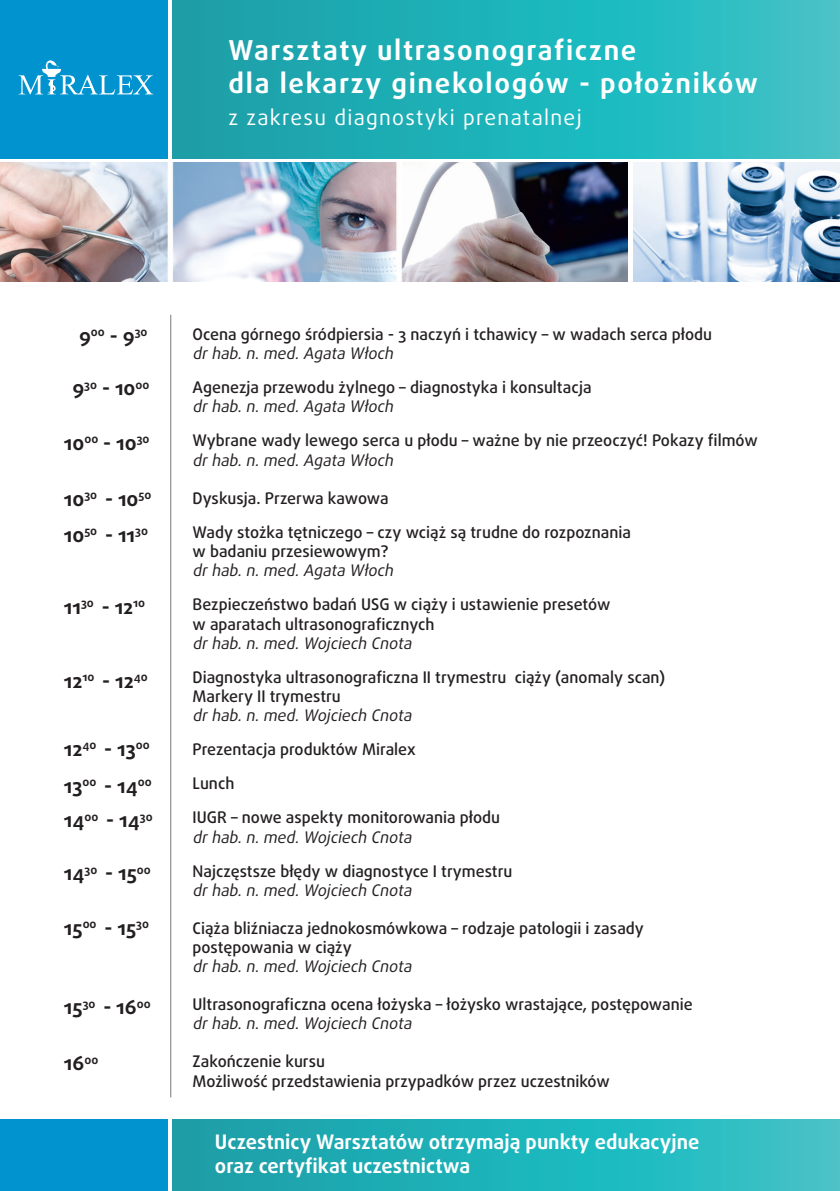
<style>
.page{position:relative;width:840px;height:1191px;background:#fff}
.page>*{position:absolute;margin:0;border:0;box-sizing:border-box;transform-origin:0 0}
.t1{font:700 27.4px/32.8px "Daxline Pro";letter-spacing:.06em;color:#fff}
.t2{font:21.2px "Daxline Pro";letter-spacing:.06em;color:#fff}
.t3{font:700 20px/35.8px "Daxline Pro";color:#231f20}
.t4{font:700 20px/24px "Daxline Pro";color:#fff}
.t5{font:500 16px/19.2px "Daxline Pro";color:#231f20}
.t6{font:italic 16px "Daxline Pro";color:#231f20}
.t7{font:700 11.6px "Daxline Pro";color:#231f20}
.s1{font-size:20px}
</style>
<div class="page">
<svg style="left:173px;top:0;width:666px;height:159px;background:#23b2b9"></svg>
<div style="left:0;top:0;width:168px;height:159px;background:#0093d0"></div>
<hr style="left:170px;top:315px;width:1px;height:782px;background:#231f20">
<svg style="left:173px;top:1119px;width:666px;height:72px;background:#23b2b9"></svg>
<div style="left:0;top:1119px;width:168px;height:72px;background:#0093d0"></div>
<svg style="left:19px;top:60px;width:134px;height:34px"></svg>
<img style="left:0;top:163px;width:627px;height:119px">
<img style="left:633px;top:162px;width:206px;height:120px">
<h1 class="t1" style="left:228px;top:34px;width:530px">Warsztaty ultrasonograficzne<br>dla lekarzy ginekologów - położników</h1>
<h2 class="t2" style="left:228px;top:103px;width:354px">z zakresu diagnostyki prenatalnej</h2>
<p class="t7" style="left:79px;top:324px;width:70px"><span class="s1">9</span>00 <span class="s1">- 9</span>30</p>
<p class="t3" style="left:72px;top:370px;width:79px">9<sup>30</sup> - 10<sup>00</sup></p>
<p class="t3" style="left:64px;top:425px;width:87px">10<sup>00</sup> - 10<sup>30</sup></p>
<p class="t3" style="left:64px;top:481px;width:89px">10<sup>30</sup> - 10<sup>50<br></sup>10<sup>50</sup> - 11<sup>30</sup></p>
<p class="t3" style="left:64px;top:589px;width:83px">11<sup>30</sup> - 12<sup>10</sup></p>
<p class="t3" style="left:64px;top:663px;width:85px">12<sup>10</sup> - 12<sup>40</sup></p>
<p class="t3" style="left:64px;top:730px;width:89px;line-height:37.2px">12<sup>40</sup> - 13<sup>00<br></sup>13<sup>00</sup> - 14<sup>00</sup></p>
<p class="t3" style="left:64px;top:802px;width:90px">14<sup>00</sup> - 14<sup>30</sup></p>
<p class="t3" style="left:64px;top:855px;width:88px">14<sup>30</sup> - 15<sup>00</sup></p>
<p class="t3" style="left:64px;top:910px;width:87px">15<sup>00</sup> - 15<sup>30</sup></p>
<p class="t3" style="left:64px;top:989px;width:88px">15<sup>30</sup> - 16<sup>00</sup></p>
<p class="t3" style="left:64px;top:1045px;width:36px">16<sup>00</sup></p>
<p class="t5" style="left:192px;top:325px;width:521px">Ocena górnego śródpiersia - 3 naczyń i tchawicy – w wadach serca płodu</p>
<p class="t6" style="left:192px;top:343px;width:206px">drhab.n.med.Agata Włoch</p>
<p class="t5" style="left:192px;top:378px;width:400px">Agenezja przewodu żylnego – diagnostyka i konsultacja</p>
<p class="t6" style="left:192px;top:396px;width:206px">drhab.n.med.Agata Włoch</p>
<p class="t5" style="left:192px;top:431px;width:566px">Wybrane wady lewego serca u płodu – ważne by nie przeoczyć! Pokazy filmów</p>
<p class="t6" style="left:192px;top:449px;width:206px">drhab.n.med.Agata Włoch</p>
<p class="t5" style="left:192px;top:481px;width:440px;line-height:34px">Dyskusja. Przerwa kawowa<br>Wady stożka tętniczego – czy wciąż są trudne do rozpoznania</p>
<p class="t5" style="left:192px;top:542px;width:197px">w badaniu przesiewowym?</p>
<p class="t6" style="left:192px;top:560px;width:206px">drhab.n.med.Agata Włoch</p>
<p class="t5" style="left:192px;top:595px;width:419px">Bezpieczeństwo badań USG w ciąży i ustawienie presetów w aparatach ultrasonograficznych</p>
<p class="t6" style="left:192px;top:632px;width:224px">drhab.n.med.Wojciech Cnota</p>
<p class="t5" style="left:192px;top:667px;width:474px">Diagnostyka ultrasonograficzna II trymestru ciąży (anomaly scan)<br>Markery II trymestru</p>
<p class="t6" style="left:192px;top:705px;width:224px">drhab.n.med.Wojciech Cnota</p>
<p class="t5" style="left:192px;top:732px;width:309px;line-height:34px">Prezentacja produktów Miralex<br>Lunch<br>IUGR – nowe aspekty monitorowania płodu</p>
<p class="t6" style="left:192px;top:826px;width:224px">drhab.n.med.Wojciech Cnota</p>
<p class="t5" style="left:192px;top:861px;width:321px">Najczęstsze błędy w diagnostyce I trymestru</p>
<p class="t6" style="left:192px;top:879px;width:224px">drhab.n.med.Wojciech Cnota</p>
<p class="t5" style="left:192px;top:918px;width:452px">Ciąża bliźniacza jednokosmówkowa – rodzaje patologii i zasady postępowania w ciąży</p>
<p class="t6" style="left:192px;top:955px;width:224px">drhab.n.med.Wojciech Cnota</p>
<p class="t5" style="left:192px;top:995px;width:501px">Ultrasonograficzna ocena łożyska – łożysko wrastające, postępowanie</p>
<p class="t6" style="left:192px;top:1013px;width:224px">drhab.n.med.Wojciech Cnota</p>
<p class="t5" style="left:192px;top:1052px;width:418px">Zakończenie kursu<br>Możliwość przedstawienia przypadków przez uczestników</p>
<p class="t4" style="left:215px;top:1130px;width:485px">Uczestnicy Warsztatów otrzymają punkty edukacyjne oraz certyfikat uczestnictwa</p>
</div>
